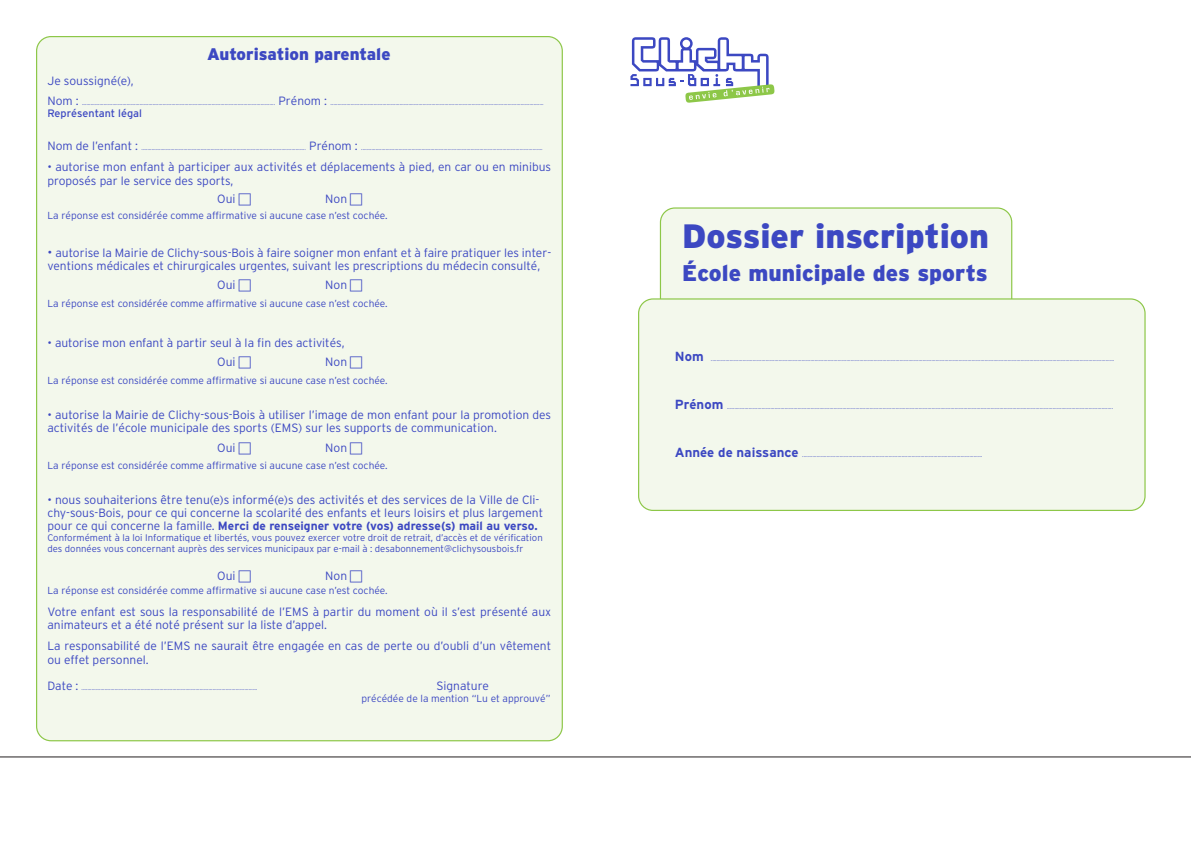
<style>
.page{position:relative;width:1191px;height:842px;background:#fff}
.page>*{position:absolute;margin:0;border:0;box-sizing:border-box;transform-origin:0 0}
.t1{font:900 33.8px "Interstate";color:#3c48c2}
.t2{font:900 22.7px "Interstate";color:#3c48c2}
.t3{font:900 16.8px "Interstate";color:#3c48c2}
.t4{font:300 12px/13.2px "Interstate";color:#3c48c2}
.t5{font:10.8px "Interstate";color:#3c48c2}
.t6{font:300 10.2px "Interstate";color:#3c48c2}
.t7{font:300 9.6px/10.8px "Interstate";color:#3c48c2}
.t8{font:300 6px "Interstate";color:#3c48c2}
.s1{font-size:12px}
.s2{font-size:13.2px}
.s3{font-weight:700}
.s4{font-weight:700;font-size:13.2px}
</style>
<div class="page">
<div style="left:660px;top:208px;width:351px;height:110px;background:#f3f8ec;border-radius:14px"></div>
<div style="left:660px;top:207px;width:352px;height:112px;border:1px solid #8dc748;border-radius:14px"></div>
<div style="left:638px;top:299px;width:507px;height:211px;background:#f3f8ec;border-radius:14px"></div>
<div style="left:638px;top:298px;width:507px;height:213px;border:1px solid #8dc748;border-radius:14px"></div>
<hr style="left:0;top:756px;width:1191px;height:1px;background:#231f20">
<div style="left:37px;top:37px;width:525px;height:704px;background:#f3f8ec;border-radius:14px"></div>
<svg style="left:630px;top:37px;width:144px;height:66px"></svg>
<p class="t3" style="left:207px;top:44px;width:185px">Autorisation parentale</p>
<p class="t4" style="left:47px;top:74px;width:88px">Je soussigné(e),</p>
<p class="t8" style="left:47px;top:100px;width:498px"><span class="s1">Nom :</span> ...................................................................................................................................... <span class="s1">Prénom :</span> ....................................................................................................................................................</p>
<p class="t5" style="left:47px;top:108px;width:96px">Représentant légal</p>
<p class="t8" style="left:47px;top:144px;width:497px"><span class="s1">Nom de l’enfant :</span> .................................................................................................................. <span class="s1">Prénom :</span> ..............................................................................................................................</p>
<p class="t4" style="left:47px;top:161px;width:505px">• autorise mon enfant à participer aux activités et déplacements à pied, en car ou en minibus proposés par le service des sports,</p>
<p class="t4" style="left:217px;top:192px;width:20px">Oui</p>
<p class="t4" style="left:325px;top:192px;width:23px">Non</p>
<p class="t6" style="left:47px;top:210px;width:342px">La réponse est considérée comme affirmative si aucune case n’est cochée.</p>
<p class="t4" style="left:47px;top:246px;width:505px"><span class="s2">•</span> autorise la Mairie de Clichy-sous-Bois à faire soigner mon enfant et à faire pratiquer les inter&shy;ventions médicales et chirurgicales urgentes, suivant les prescriptions du médecin consulté,</p>
<p class="t4" style="left:217px;top:278px;width:20px">Oui</p>
<p class="t4" style="left:325px;top:278px;width:23px">Non</p>
<p class="t6" style="left:47px;top:298px;width:342px">La réponse est considérée comme affirmative si aucune case n’est cochée.</p>
<p class="t4" style="left:47px;top:336px;width:299px">• autorise mon enfant à partir seul à la fin des activités,</p>
<p class="t4" style="left:217px;top:355px;width:20px">Oui</p>
<p class="t4" style="left:325px;top:355px;width:23px">Non</p>
<p class="t6" style="left:47px;top:375px;width:342px">La réponse est considérée comme affirmative si aucune case n’est cochée.</p>
<p class="t4" style="left:47px;top:408px;width:505px">• autorise la Mairie de Clichy-sous-Bois à utiliser l’image de mon enfant pour la promotion des activités de l’école municipale des sports (EMS) sur les supports de communication.</p>
<p class="t4" style="left:217px;top:441px;width:20px">Oui</p>
<p class="t4" style="left:325px;top:441px;width:23px">Non</p>
<p class="t6" style="left:47px;top:460px;width:342px">La réponse est considérée comme affirmative si aucune case n’est cochée.</p>
<p class="t4" style="left:47px;top:493px;width:497px">• nous souhaiterions être tenu(e)s informé(e)s des activités et des services de la Ville de Cli&shy;chy-sous-Bois, pour ce qui concerne la scolarité des enfants et leurs loisirs et plus largement pour ce qui concerne la famille. <span class="s3">Merci de renseigner votre (vos) adresse(s) mail au verso.</span></p>
<p class="t7" style="left:47px;top:532px;width:497px">Conformément à la loi Informatique et libertés, vous pouvez exercer votre droit de retrait, d’accès et de vérification des données vous concernant auprès des services municipaux par e-mail à : desabonnement@clichysousbois.fr</p>
<p class="t4" style="left:217px;top:569px;width:20px">Oui</p>
<p class="t4" style="left:325px;top:569px;width:23px">Non</p>
<p class="t6" style="left:47px;top:585px;width:342px">La réponse est considérée comme affirmative si aucune case n’est cochée.</p>
<p class="t4" style="left:47px;top:605px;width:505px">Votre enfant est sous la responsabilité de l’EMS à partir du moment où il s’est présenté aux animateurs et a été noté présent sur la liste d’appel.</p>
<p class="t4" style="left:47px;top:639px;width:505px">La responsabilité de l’EMS ne saurait être engagée en cas de perte ou d’oubli d’un vêtement ou effet personnel.</p>
<p class="t8" style="left:47px;top:684px;width:211px"><span class="s1">Date :</span> ..........................................................................................................................</p>
<p class="t4" style="left:436px;top:679px;width:54px">Signature</p>
<p class="t6" style="left:361px;top:693px;width:191px">précédée de la mention “Lu et approuvé”</p>
<p class="t1" style="left:682px;top:217px;width:308px">Dossier inscription</p>
<p class="t2" style="left:682px;top:260px;width:307px">École municipale des sports</p>
<p class="t8" style="left:675px;top:356px;width:441px"><span class="s4">Nom</span> ........................................................................................................................................................................................................................................................................................</p>
<p class="t8" style="left:675px;top:404px;width:440px"><span class="s4">Prénom</span> ............................................................................................................................................................................................................................................................................</p>
<p class="t8" style="left:675px;top:452px;width:309px"><span class="s4">Année de naissance</span> .............................................................................................................................</p>
</div>
